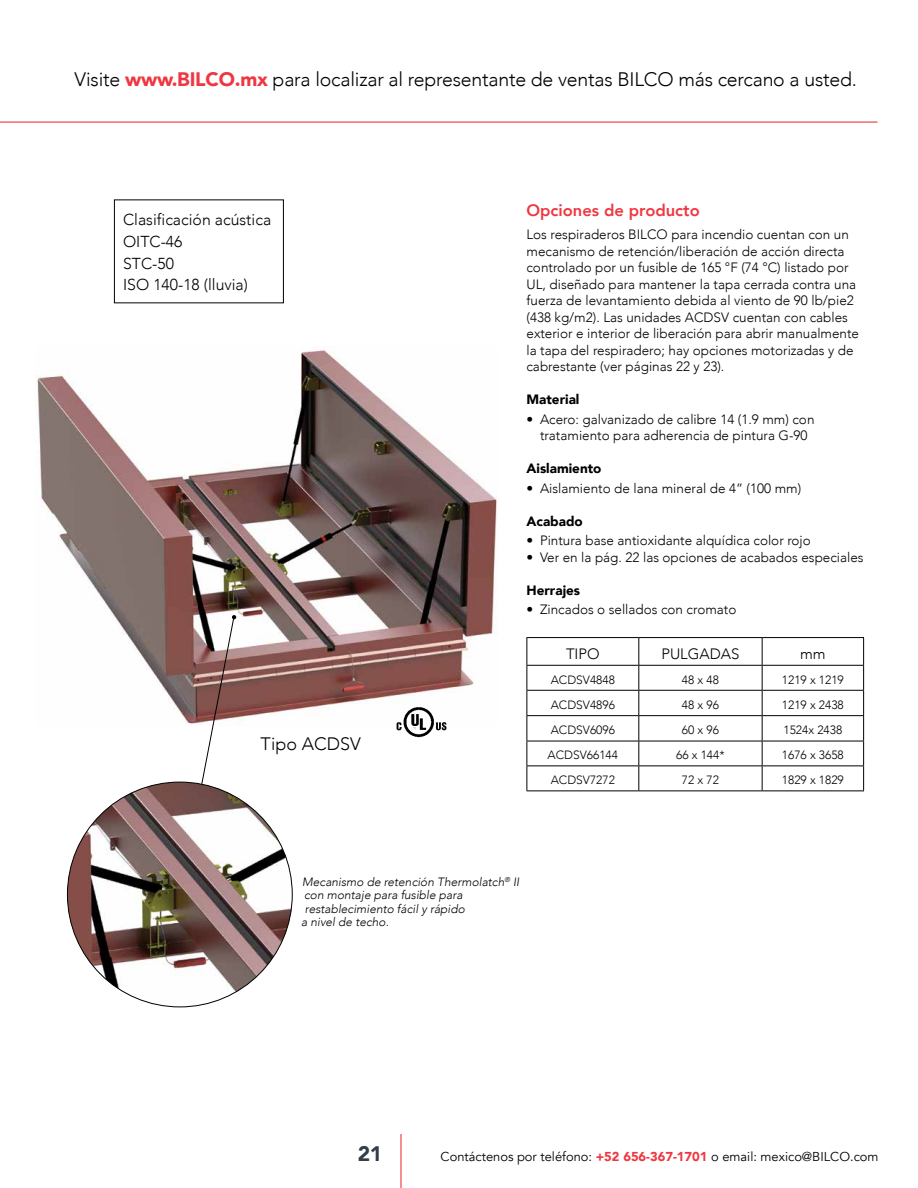
<style>
.page{position:relative;width:918px;height:1188px;background:#fff}
.page>*{position:absolute;margin:0;border:0;box-sizing:border-box;transform-origin:0 0}
.t1{font:900 21px "Avenir";color:#343e48}
.t2{font:300 19.5px "Avenir";letter-spacing:-.01em;color:#000}
.t3{font:300 18px "Avenir";color:#000}
.t4{font:800 16.5px "Avenir";color:#ef3742}
.t5{font:300 15.9px/21.6px "Avenir";color:#000}
.t6{font:300 15px "Avenir";color:#000}
.t7{font:300 13.5px/16.5px "Avenir";color:#000}
.t8{font:900 13.5px "Avenir";color:#000}
.t9{font:12.9px "Avenir";color:#000}
.t10{font:300 12px "Avenir";color:#000}
.t11{font:italic 300 12px "Avenir";color:#000}
.s1{font-weight:900;color:#ef3742}
</style>
<div class="page">
<hr style="left:0;top:122px;width:878px;height:1px;background:#ef3742">
<hr style="left:400px;top:1134px;width:2px;height:54px;background:#ef3742">
<hr style="left:526px;top:637px;width:113px;height:1px;background:#000">
<hr style="left:639px;top:637px;width:123px;height:1px;background:#000">
<hr style="left:762px;top:637px;width:102px;height:1px;background:#000">
<hr style="left:526px;top:690px;width:113px;height:1px;background:#000">
<hr style="left:639px;top:690px;width:123px;height:1px;background:#000">
<hr style="left:762px;top:690px;width:102px;height:1px;background:#000">
<hr style="left:526px;top:715px;width:113px;height:1px;background:#000">
<hr style="left:639px;top:715px;width:123px;height:1px;background:#000">
<hr style="left:762px;top:715px;width:102px;height:1px;background:#000">
<svg style="left:526px;top:638px;width:1px;height:153px"></svg>
<svg style="left:638px;top:638px;width:1px;height:153px"></svg>
<svg style="left:762px;top:638px;width:1px;height:153px"></svg>
<svg style="left:863px;top:638px;width:1px;height:153px"></svg>
<hr style="left:526px;top:665px;width:113px;height:1px;background:#000">
<hr style="left:639px;top:665px;width:123px;height:1px;background:#000">
<hr style="left:762px;top:665px;width:102px;height:1px;background:#000">
<hr style="left:526px;top:741px;width:113px;height:1px;background:#000">
<hr style="left:639px;top:741px;width:123px;height:1px;background:#000">
<hr style="left:762px;top:741px;width:102px;height:1px;background:#000">
<hr style="left:526px;top:765px;width:113px;height:1px;background:#000">
<hr style="left:639px;top:765px;width:123px;height:1px;background:#000">
<hr style="left:762px;top:765px;width:102px;height:1px;background:#000">
<hr style="left:526px;top:791px;width:113px;height:1px;background:#000">
<hr style="left:639px;top:791px;width:123px;height:1px;background:#000">
<hr style="left:762px;top:791px;width:102px;height:1px;background:#000">
<img style="left:36px;top:348px;width:461px;height:377px">
<svg style="left:190px;top:615px;width:46px;height:182px"></svg>
<img style="left:67px;top:782px;width:225px;height:225px;border-radius:112px">
<div style="left:114px;top:200px;width:170px;height:103px;border:1px solid #000"></div>
<img style="left:395px;top:704px;width:53px;height:34px">
<h2 class="t2" style="left:75px;top:68px;width:784px">Visite <span class="s1">www.BILCO.mx</span> para localizar al representante de ventas BILCO más cercano a usted.</h2>
<p class="t5" style="left:123px;top:209px;width:150px">Clasificación acústica<br>OITC-46<br>STC-50<br>ISO 140-18 (lluvia)</p>
<h3 class="t3" style="left:260px;top:733px;width:102px">Tipo ACDSV</h3>
<p class="t4" style="left:526px;top:198px;width:175px">Opciones de producto</p>
<p class="t7" style="left:526px;top:226px;width:334px">Los respiraderos BILCO para incendio cuentan con un mecanismo de retención/liberación de acción directa controlado por un fusible de 165 °F (74 °C) listado por UL, diseñado para mantener la tapa cerrada contra una fuerza de levantamiento debida al viento de 90 lb/pie2 (438 kg/m2). Las unidades ACDSV cuentan con cables exterior e interior de liberación para abrir manualmente la tapa del respiradero; hay opciones motorizadas y de cabrestante (ver páginas 22 y 23).</p>
<p class="t8" style="left:526px;top:388px;width:55px">Material</p>
<p class="t7" style="left:526px;top:411px;width:290px;text-align:center">• Acero: galvanizado de calibre 14 (1.9 mm) con tratamiento para adherencia de pintura G-90</p>
<p class="t8" style="left:526px;top:457px;width:77px">Aislamiento</p>
<p class="t7" style="left:526px;top:480px;width:276px">• Aislamiento de lana mineral de 4” (100 mm)</p>
<p class="t8" style="left:526px;top:509px;width:58px">Acabado</p>
<p class="t7" style="left:526px;top:532px;width:286px">• Pintura base antioxidante alquídica color rojo</p>
<p class="t7" style="left:526px;top:549px;width:339px">• Ver en la pág. 22 las opciones de acabados especiales</p>
<p class="t8" style="left:526px;top:578px;width:55px">Herrajes</p>
<p class="t7" style="left:526px;top:601px;width:211px">• Zincados o sellados con cromato</p>
<p class="t6" style="left:566px;top:645px;width:35px">TIPO</p>
<p class="t6" style="left:661px;top:645px;width:80px">PULGADAS</p>
<p class="t6" style="left:800px;top:645px;width:27px">mm</p>
<p class="t10" style="left:551px;top:673px;width:66px">ACDSV4848</p>
<p class="t10" style="left:682px;top:673px;width:38px">48 x 48</p>
<p class="t10" style="left:782px;top:673px;width:63px">1219 x 1219</p>
<p class="t10" style="left:551px;top:698px;width:66px">ACDSV4896</p>
<p class="t10" style="left:682px;top:698px;width:38px">48 x 96</p>
<p class="t10" style="left:782px;top:698px;width:63px">1219 x 2438</p>
<p class="t10" style="left:551px;top:723px;width:66px">ACDSV6096</p>
<p class="t10" style="left:682px;top:723px;width:38px">60 x 96</p>
<p class="t10" style="left:783px;top:723px;width:60px">1524x 2438</p>
<p class="t10" style="left:548px;top:748px;width:72px">ACDSV66144</p>
<p class="t10" style="left:676px;top:748px;width:50px">66 x 144*</p>
<p class="t10" style="left:782px;top:748px;width:63px">1676 x 3658</p>
<p class="t10" style="left:551px;top:773px;width:66px">ACDSV7272</p>
<p class="t10" style="left:682px;top:773px;width:38px">72 x 72</p>
<p class="t10" style="left:782px;top:773px;width:63px">1829 x 1829</p>
<p class="t11" style="left:302px;top:874px;width:219px">Mecanismo de retención Thermolatch<sup>®</sup> II</p>
<p class="t11" style="left:304px;top:888px;width:160px">con montaje para fusible para</p>
<p class="t11" style="left:305px;top:901px;width:162px">restablecimiento fácil y rápido</p>
<p class="t11" style="left:301px;top:915px;width:89px">a nivel de techo.</p>
<h1 class="t1" style="left:358px;top:1136px;width:26px">21</h1>
<p class="t9" style="left:441px;top:1149px;width:439px">Contáctenos por teléfono: <span class="s1">+52 656-367-1701</span> o email: mexico@BILCO.com</p>
</div>
